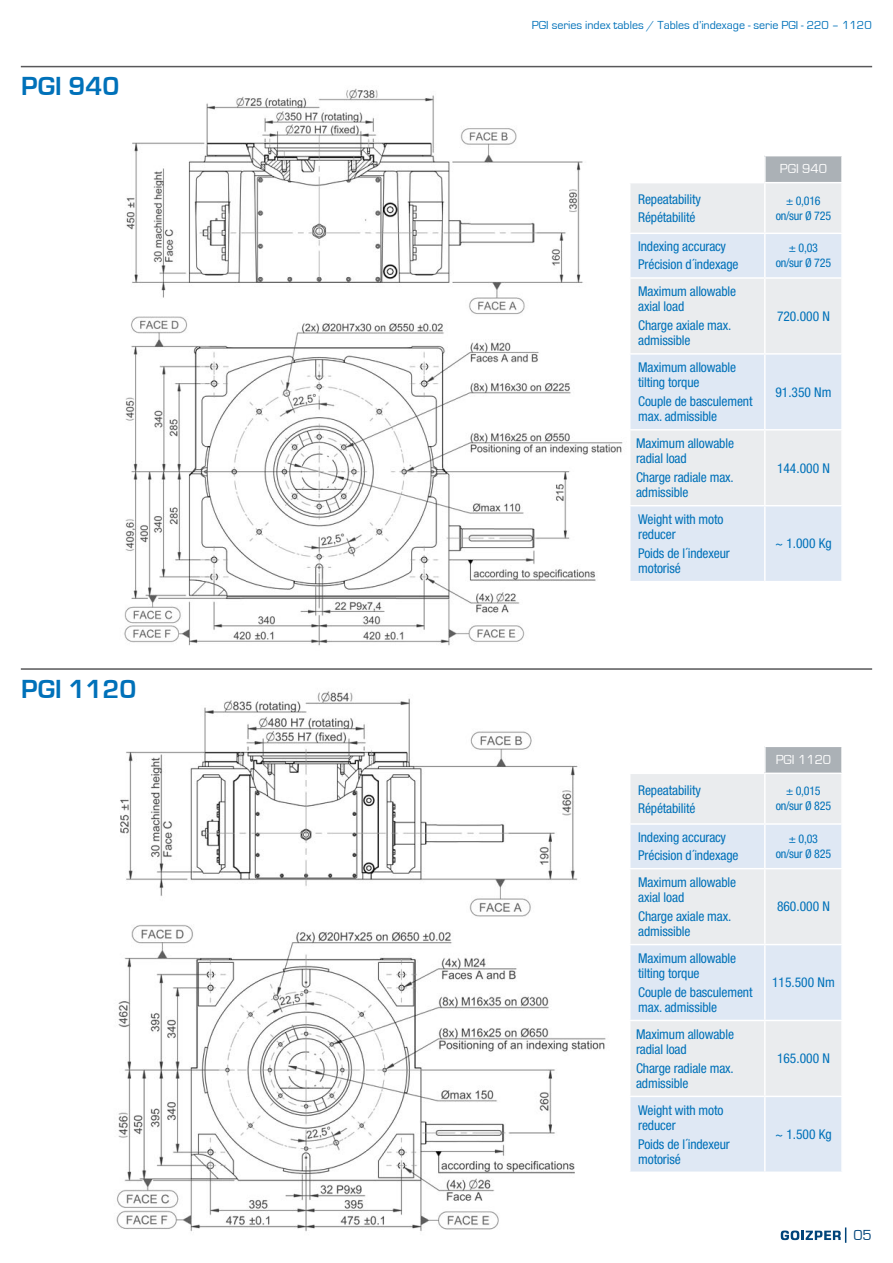
<style>
.page{position:relative;width:893px;height:1263px;background:#fff}
.page>*{position:absolute;margin:0;border:0;box-sizing:border-box;transform-origin:0 0}
.t1{font:700 27px "Eurostile";color:#0071b9}
.t2{font:15px "Eurostile";color:#00447a}
.t3{font:condensed 13.5px/15px "Helvetica Neue LT Std";letter-spacing:-.01em;color:#0071b9}
.t4{font:13.5px "Eurostile";color:#fff}
.t5{font:condensed 12px/15px "Helvetica Neue LT Std";letter-spacing:-.02em;color:#0071b9;text-align:center}
.t6{font:12px "Eurostile";color:#0071b9}
</style>
<div class="page">
<svg style="left:781px;top:1227px;width:65px;height:16px"></svg>
<img style="left:116px;top:691px;width:490px;height:541px">
<img style="left:124px;top:88px;width:499px;height:558px">
<div style="left:765px;top:156px;width:77px;height:27px;background:#abb1b6"></div>
<div style="left:630px;top:183px;width:211px;height:50px;background:#eaecee"></div>
<svg style="left:630px;top:234px;width:211px;height:347px;background:#e3e9f1"></svg>
<hr style="left:764px;top:183px;width:2px;height:50px;background:#fff">
<hr style="left:764px;top:234px;width:2px;height:43px;background:#fff">
<hr style="left:629px;top:277px;width:136px;height:2px;background:#fff">
<hr style="left:765px;top:277px;width:78px;height:2px;background:#fff">
<hr style="left:764px;top:279px;width:2px;height:74px;background:#fff">
<hr style="left:629px;top:353px;width:136px;height:2px;background:#fff">
<hr style="left:765px;top:353px;width:78px;height:2px;background:#fff">
<hr style="left:764px;top:355px;width:2px;height:74px;background:#fff">
<hr style="left:629px;top:429px;width:136px;height:1px;background:#fff">
<hr style="left:765px;top:429px;width:78px;height:1px;background:#fff">
<hr style="left:764px;top:430px;width:2px;height:75px;background:#fff">
<hr style="left:629px;top:505px;width:136px;height:1px;background:#fff">
<hr style="left:765px;top:505px;width:78px;height:1px;background:#fff">
<hr style="left:764px;top:506px;width:2px;height:75px;background:#fff">
<hr style="left:764px;top:156px;width:2px;height:26px;background:#fff">
<hr style="left:841px;top:156px;width:2px;height:26px;background:#fff">
<hr style="left:765px;top:182px;width:78px;height:1px;background:#fff">
<div style="left:765px;top:746px;width:77px;height:27px;background:#abb1b6"></div>
<div style="left:630px;top:774px;width:211px;height:49px;background:#eaecee"></div>
<svg style="left:630px;top:825px;width:211px;height:346px;background:#e4e9f1"></svg>
<hr style="left:764px;top:774px;width:2px;height:49px;background:#fff">
<hr style="left:764px;top:825px;width:2px;height:43px;background:#fff">
<hr style="left:629px;top:868px;width:136px;height:1px;background:#fff">
<hr style="left:765px;top:868px;width:78px;height:1px;background:#fff">
<hr style="left:764px;top:869px;width:2px;height:75px;background:#fff">
<hr style="left:629px;top:944px;width:136px;height:1px;background:#fff">
<hr style="left:765px;top:944px;width:78px;height:1px;background:#fff">
<hr style="left:764px;top:945px;width:2px;height:75px;background:#fff">
<hr style="left:629px;top:1020px;width:136px;height:1px;background:#fff">
<hr style="left:765px;top:1020px;width:78px;height:1px;background:#fff">
<hr style="left:764px;top:1021px;width:2px;height:75px;background:#fff">
<hr style="left:629px;top:1096px;width:136px;height:1px;background:#fff">
<hr style="left:765px;top:1096px;width:78px;height:1px;background:#fff">
<hr style="left:764px;top:1097px;width:2px;height:74px;background:#fff">
<hr style="left:765px;top:745px;width:78px;height:2px;background:#fff">
<hr style="left:764px;top:747px;width:2px;height:25px;background:#fff">
<hr style="left:841px;top:747px;width:2px;height:25px;background:#fff">
<hr style="left:765px;top:772px;width:78px;height:2px;background:#fff">
<hr style="left:21px;top:66px;width:851px;height:1px;background:#58585a">
<hr style="left:21px;top:668px;width:851px;height:2px;background:#58585a">
<h1 class="t1" style="left:21px;top:72px;width:100px">PGI 940</h1>
<h1 class="t1" style="left:21px;top:674px;width:117px">PGI 1120</h1>
<p class="t6" style="left:532px;top:19px;width:341px">PGI series index tables / Tables d’indexage - serie PGI - 220 – 1120</p>
<p class="t4" style="left:780px;top:161px;width:49px">PGI 940</p>
<p class="t3" style="left:638px;top:190px;width:64px;line-height:18px">Repeatability<br>Répétabilité</p>
<p class="t5" style="left:776px;top:193px;width:57px">± 0,016 on/sur ø 725</p>
<p class="t3" style="left:638px;top:238px;width:102px;line-height:18px">Indexing accuracy<br>Précision d´indexage</p>
<p class="t5" style="left:776px;top:241px;width:57px">± 0,03 on/sur ø 725</p>
<p class="t3" style="left:638px;top:284px;width:99px">Maximum allowable axial load</p>
<p class="t3" style="left:638px;top:318px;width:95px">Charge axiale max. admissible</p>
<p class="t3" style="left:777px;top:308px;width:54px">720.000 N</p>
<p class="t3" style="left:638px;top:360px;width:99px">Maximum allowable tilting torque</p>
<p class="t3" style="left:638px;top:394px;width:116px">Couple de basculement max. admissible</p>
<p class="t3" style="left:636px;top:436px;width:99px">Maximum allowable radial load</p>
<p class="t3" style="left:636px;top:470px;width:99px">Charge radiale max. admissible</p>
<p class="t3" style="left:638px;top:511px;width:87px">Weight with moto reducer</p>
<p class="t3" style="left:638px;top:546px;width:93px">Poids de l´indexeur motorisé</p>
<p class="t3" style="left:775px;top:384px;width:58px">91.350 Nm</p>
<p class="t3" style="left:777px;top:460px;width:54px">144.000 N</p>
<p class="t3" style="left:775px;top:536px;width:58px">~ 1.000 Kg</p>
<p class="t4" style="left:776px;top:752px;width:57px">PGI 1120</p>
<p class="t3" style="left:638px;top:781px;width:64px;line-height:18px">Repeatability<br>Répétabilité</p>
<p class="t5" style="left:776px;top:784px;width:57px">± 0,015 on/sur ø 825</p>
<p class="t3" style="left:638px;top:828px;width:102px;line-height:18px">Indexing accuracy<br>Précision d´indexage</p>
<p class="t5" style="left:776px;top:831px;width:57px">± 0,03 on/sur ø 825</p>
<p class="t3" style="left:638px;top:874px;width:99px">Maximum allowable axial load</p>
<p class="t3" style="left:638px;top:909px;width:95px">Charge axiale max. admissible</p>
<p class="t3" style="left:777px;top:899px;width:54px">860.000 N</p>
<p class="t3" style="left:638px;top:950px;width:99px">Maximum allowable tilting torque</p>
<p class="t3" style="left:638px;top:984px;width:116px">Couple de basculement max. admissible</p>
<p class="t3" style="left:636px;top:1026px;width:99px">Maximum allowable radial load</p>
<p class="t3" style="left:636px;top:1060px;width:99px">Charge radiale max. admissible</p>
<p class="t3" style="left:638px;top:1102px;width:87px">Weight with moto reducer</p>
<p class="t3" style="left:638px;top:1136px;width:93px">Poids de l´indexeur motorisé</p>
<p class="t3" style="left:772px;top:975px;width:64px">115.500 Nm</p>
<p class="t3" style="left:777px;top:1051px;width:54px">165.000 N</p>
<p class="t3" style="left:775px;top:1127px;width:58px">~ 1.500 Kg</p>
<p class="t2" style="left:853px;top:1227px;width:20px">05</p>
</div>
